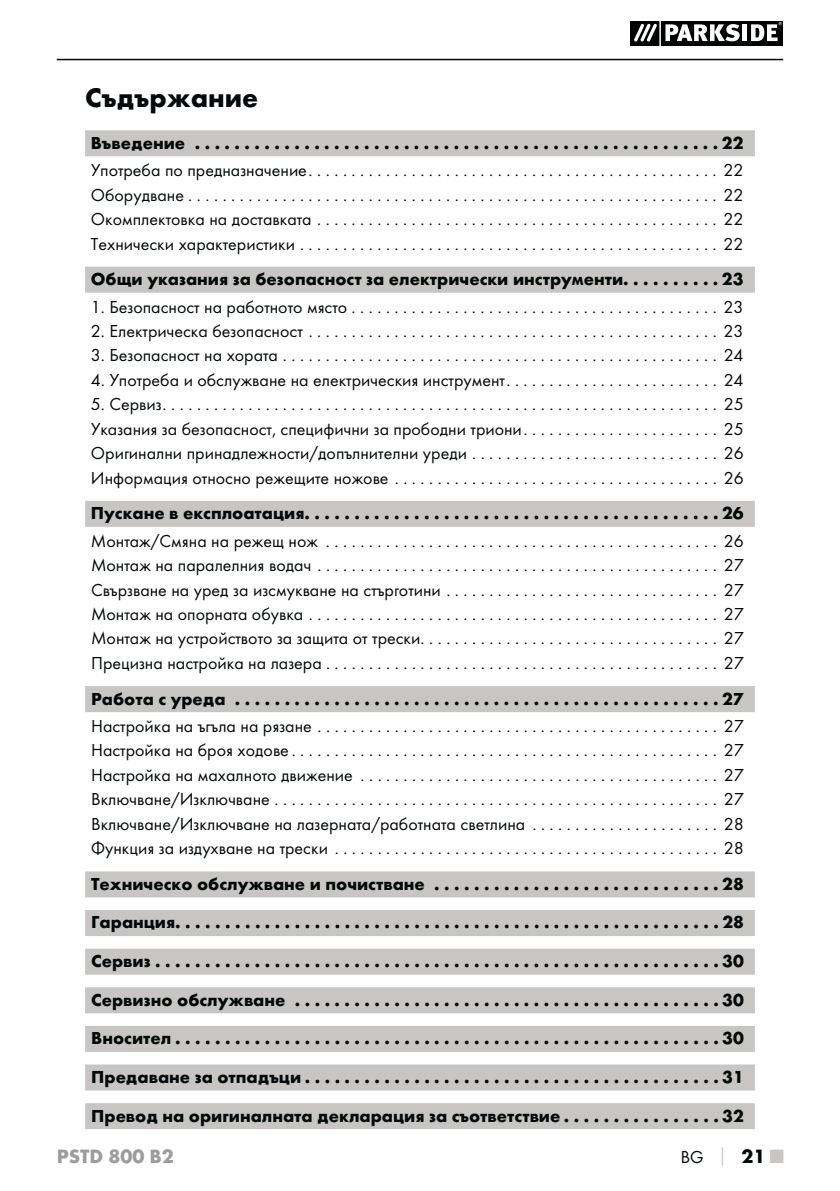
<style>
.page{position:relative;width:840px;height:1191px;background:#fff}
.page>*{position:absolute;margin:0;border:0;box-sizing:border-box;transform-origin:0 0}
.t1{font:700 28px "Futura";color:#040809}
.t2{font:700 20px "Futura";color:#9c9c9c}
.t3{font:18px/24.4px "Futura Boo";color:#040809;text-align:justify}
.t4{font:700 18px/38.6px "Futura";color:#040809;text-align:justify}
.s1{font-family:"Futura";font-weight:700;color:#c7c6c5}
.s2{font-family:"Futura";font-weight:700;font-size:20px}
.s3{font-family:"Futura";font-weight:700;font-size:20px;color:#c7c6c5}
</style>
<div class="page">
<hr style="left:57px;top:59px;width:725px;height:1px;background:#040809">
<svg style="left:630px;top:21px;width:152px;height:24px"></svg>
<div style="left:85px;top:130px;width:669px;height:26px;background:#c7c6c5"></div>
<div style="left:85px;top:267px;width:669px;height:26px;background:#c7c6c5"></div>
<div style="left:85px;top:501px;width:669px;height:26px;background:#c7c6c5"></div>
<div style="left:85px;top:686px;width:669px;height:26px;background:#c7c6c5"></div>
<div style="left:85px;top:871px;width:669px;height:26px;background:#c7c6c5"></div>
<div style="left:85px;top:910px;width:669px;height:26px;background:#c7c6c5"></div>
<div style="left:85px;top:948px;width:669px;height:26px;background:#c7c6c5"></div>
<div style="left:85px;top:987px;width:669px;height:26px;background:#c7c6c5"></div>
<div style="left:85px;top:1026px;width:669px;height:26px;background:#c7c6c5"></div>
<div style="left:85px;top:1064px;width:669px;height:26px;background:#c7c6c5"></div>
<div style="left:85px;top:1103px;width:669px;height:26px;background:#c7c6c5"></div>
<h1 class="t1" style="left:85px;top:87px;width:174px">Съдържание</h1>
<p class="t4" style="left:91px;top:125px;width:653px">Въведение .....................................................22</p>
<p class="t3" style="left:91px;top:159px;width:653px">Употреба по предназначение ................................................ 22<br>Оборудване .............................................................. 22<br>Окомплектовка на доставката ............................................... 22<br>Технически характеристики ................................................. 22</p>
<p class="t4" style="left:91px;top:261px;width:653px">Общи указания за безопасност за електрически инструменти . . . . . . . . . . 23</p>
<p class="t3" style="left:91px;top:295px;width:653px">1. Безопасност на работното място ........................................... 23</p>
<p class="t3" style="left:91px;top:320px;width:653px">2. Електрическа безопасност ................................................ 23</p>
<p class="t3" style="left:91px;top:344px;width:653px">3. Безопасност на хората ................................................... 24</p>
<p class="t3" style="left:91px;top:368px;width:653px">4. Употреба и обслужване на електрическия инструмент . . . . . . . . . . . . . . . . . . . . . . . . . 24</p>
<p class="t3" style="left:91px;top:393px;width:654px">5. Сервиз ................................................................. 25<br>Указания за безопасност, специфични за прободни триони . . . . . . . . . . . . . . . . . . . . . . . 25<br>Оригинални принадлежности/допълнителни уреди . . . . . . . . . . . . . . . . . . . . . . . . . . . . . 26<br>Информация относно режещите ножове ...................................... 26</p>
<p class="t4" style="left:91px;top:495px;width:653px">Пускане в експлоатация ..........................................26</p>
<p class="t3" style="left:91px;top:529px;width:654px">Монтаж/Смяна на режещ нож .............................................. 26<br>Монтаж на паралелния водач ............................................... 27<br>Свързване на уред за изсмукване на стърготини . . . . . . . . . . . . . . . . . . . . . . . . . . . . . . . . 27<br>Монтаж на опорната обувка ................................................ 27<br>Монтаж на устройството за защита от трески ................................... 27<br>Прецизна настройка на лазера .............................................. 27</p>
<p class="t4" style="left:91px;top:681px;width:653px">Работа с уреда .................................................27</p>
<p class="t3" style="left:91px;top:714px;width:654px">Настройка на ъгъла на рязане ............................................... 27<br>Настройка на броя ходове .................................................. 27<br>Настройка на махалното движение .......................................... 27<br>Включване/Изключване .................................................... 27<br>Включване/Изключване на лазерната/работната светлина . . . . . . . . . . . . . . . . . . . . . . 28<br>Функция за издухване на трески ............................................. 28</p>
<p class="t4" style="left:91px;top:866px;width:654px">Техническо обслужване и почистване .............................28<br>Гаранция. . . . . . . . . . . . . . . . . . . . . . . . . . . . . . . . . . . . . . . . . . . . . . . . . . . . . . . 28<br>Сервиз .........................................................30<br>Сервизно обслужване ...........................................30<br>Вносител .......................................................30<br>Предаване за отпадъци ..........................................31<br>Превод на оригиналната декларация за съответствие . . . . . . . . . . . . . . . . 32</p>
<p class="t2" style="left:57px;top:1148px;width:119px">PSTD 800 B2</p>
<p class="t3" style="left:680px;top:1145px;width:104px">BG <span class="s1">│</span> <span class="s2">21</span> <span class="s3">■</span></p>
</div>
